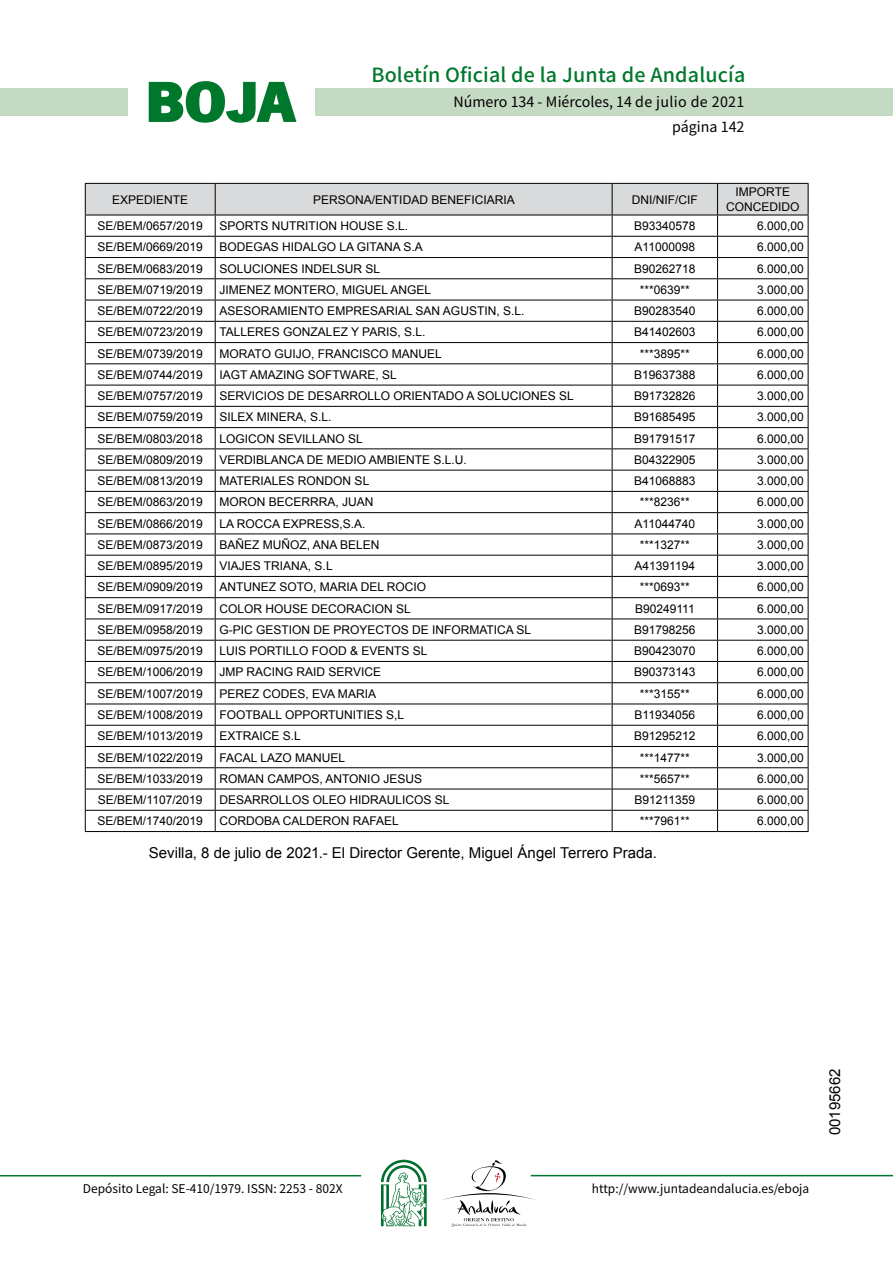
<style>
.page{position:relative;width:893px;height:1263px;background:#fff}
.page>*{position:absolute;margin:0;border:0;box-sizing:border-box;transform-origin:0 0}
.t1{font:700 57.75px "News Got T";color:#00782c;scale:1.14 1}
.t2{font:500 19.5px "Noto Sans HK";letter-spacing:.01em;color:#00782c}
.t3{font:15px "Arial";color:#000}
.t4{font:14.25px/24.5px "Noto Sans HK";color:#000;text-align:right}
.t5{font:12px/14.4px "Arial";color:#000;text-align:center}
.t6{font:12px "Noto Sans HK";color:#000}
</style>
<div class="page">
<div style="left:315px;top:88px;width:577px;height:28px;background:#c5dac3"></div>
<div style="left:0;top:88px;width:128px;height:28px;background:#c5dac3"></div>
<hr style="left:0;top:1175px;width:361px;height:2px;background:#00782c">
<hr style="left:531px;top:1175px;width:361px;height:1px;background:#00782c">
<svg style="left:148px;top:81px;width:149px;height:42px"></svg>
<svg style="left:442px;top:1160px;width:100px;height:67px"></svg>
<svg style="left:381px;top:1160px;width:45px;height:66px"></svg>
<svg style="left:85px;top:183px;width:723px;height:648px"></svg>
<hr style="left:85px;top:831px;width:130px;height:1px;background:#000">
<hr style="left:215px;top:831px;width:397px;height:1px;background:#000">
<hr style="left:612px;top:831px;width:105px;height:1px;background:#000">
<hr style="left:717px;top:831px;width:91px;height:1px;background:#000">
<h1 class="t1" style="left:145px;top:68px;width:133px">BOJA</h1>
<h2 class="t2" style="left:371px;top:64px;width:375px">Boletín Oficial de la Junta de Andalucía</h2>
<p class="t4" style="left:453px;top:90px;width:292px">Número 134 - Miércoles, 14 de julio de 2021 página 142</p>
<p class="t5" style="left:112px;top:192px;width:78px">EXPEDIENTE</p>
<p class="t5" style="left:313px;top:192px;width:203px">PERSONA/ENTIDAD BENEFICIARIA</p>
<p class="t5" style="left:631px;top:192px;width:67px">DNI/NIF/CIF</p>
<p class="t5" style="left:726px;top:185px;width:75px">IMPORTE<br>CONCEDIDO</p>
<p class="t5" style="left:97px;top:219px;width:107px">SE/BEM/0657/2019</p>
<p class="t5" style="left:219px;top:219px;width:190px">SPORTS NUTRITION HOUSE S.L.</p>
<p class="t5" style="left:634px;top:219px;width:63px">B93340578</p>
<p class="t5" style="left:757px;top:219px;width:48px">6.000,00</p>
<p class="t5" style="left:97px;top:240px;width:107px">SE/BEM/0669/2019</p>
<p class="t5" style="left:219px;top:240px;width:205px">BODEGAS HIDALGO LA GITANA S.A</p>
<p class="t5" style="left:634px;top:240px;width:62px">A11000098</p>
<p class="t5" style="left:757px;top:240px;width:48px">6.000,00</p>
<p class="t5" style="left:97px;top:261px;width:107px">SE/BEM/0683/2019</p>
<p class="t5" style="left:219px;top:261px;width:162px">SOLUCIONES INDELSUR SL</p>
<p class="t5" style="left:634px;top:261px;width:63px">B90262718</p>
<p class="t5" style="left:757px;top:261px;width:48px">6.000,00</p>
<p class="t5" style="left:97px;top:283px;width:107px">SE/BEM/0719/2019</p>
<p class="t5" style="left:219px;top:283px;width:213px">JIMENEZ MONTERO, MIGUEL ANGEL</p>
<p class="t5" style="left:639px;top:283px;width:52px">***0639**</p>
<p class="t5" style="left:757px;top:283px;width:48px">3.000,00</p>
<p class="t5" style="left:97px;top:304px;width:107px">SE/BEM/0722/2019</p>
<p class="t5" style="left:219px;top:304px;width:306px">ASESORAMIENTO EMPRESARIAL SAN AGUSTIN, S.L.</p>
<p class="t5" style="left:634px;top:304px;width:63px">B90283540</p>
<p class="t5" style="left:757px;top:304px;width:48px">6.000,00</p>
<p class="t5" style="left:97px;top:325px;width:107px">SE/BEM/0723/2019</p>
<p class="t5" style="left:219px;top:325px;width:207px">TALLERES GONZALEZ Y PARIS, S.L.</p>
<p class="t5" style="left:634px;top:325px;width:63px">B41402603</p>
<p class="t5" style="left:757px;top:325px;width:48px">6.000,00</p>
<p class="t5" style="left:97px;top:346px;width:107px">SE/BEM/0739/2019</p>
<p class="t5" style="left:219px;top:346px;width:224px">MORATO GUIJO, FRANCISCO MANUEL</p>
<p class="t5" style="left:639px;top:346px;width:52px">***3895**</p>
<p class="t5" style="left:757px;top:346px;width:48px">6.000,00</p>
<p class="t5" style="left:97px;top:368px;width:107px">SE/BEM/0744/2019</p>
<p class="t5" style="left:219px;top:368px;width:179px">IAGT AMAZING SOFTWARE, SL</p>
<p class="t5" style="left:634px;top:368px;width:63px">B19637388</p>
<p class="t5" style="left:757px;top:368px;width:48px">6.000,00</p>
<p class="t5" style="left:97px;top:389px;width:107px">SE/BEM/0757/2019</p>
<p class="t5" style="left:219px;top:389px;width:356px">SERVICIOS DE DESARROLLO ORIENTADO A SOLUCIONES SL</p>
<p class="t5" style="left:634px;top:389px;width:63px">B91732826</p>
<p class="t5" style="left:757px;top:389px;width:48px">3.000,00</p>
<p class="t5" style="left:97px;top:410px;width:107px">SE/BEM/0759/2019</p>
<p class="t5" style="left:219px;top:410px;width:114px">SILEX MINERA, S.L.</p>
<p class="t5" style="left:634px;top:410px;width:63px">B91685495</p>
<p class="t5" style="left:757px;top:410px;width:48px">3.000,00</p>
<p class="t5" style="left:97px;top:431px;width:107px">SE/BEM/0803/2018</p>
<p class="t5" style="left:219px;top:431px;width:145px">LOGICON SEVILLANO SL</p>
<p class="t5" style="left:634px;top:431px;width:63px">B91791517</p>
<p class="t5" style="left:757px;top:431px;width:48px">6.000,00</p>
<p class="t5" style="left:97px;top:453px;width:107px">SE/BEM/0809/2019</p>
<p class="t5" style="left:219px;top:453px;width:249px">VERDIBLANCA DE MEDIO AMBIENTE S.L.U.</p>
<p class="t5" style="left:634px;top:453px;width:63px">B04322905</p>
<p class="t5" style="left:757px;top:453px;width:48px">3.000,00</p>
<p class="t5" style="left:97px;top:474px;width:107px">SE/BEM/0813/2019</p>
<p class="t5" style="left:219px;top:474px;width:151px">MATERIALES RONDON SL</p>
<p class="t5" style="left:634px;top:474px;width:63px">B41068883</p>
<p class="t5" style="left:757px;top:474px;width:48px">3.000,00</p>
<p class="t5" style="left:97px;top:495px;width:107px">SE/BEM/0863/2019</p>
<p class="t5" style="left:219px;top:495px;width:156px">MORON BECERRRA, JUAN</p>
<p class="t5" style="left:639px;top:495px;width:52px">***8236**</p>
<p class="t5" style="left:757px;top:495px;width:48px">6.000,00</p>
<p class="t5" style="left:97px;top:516px;width:107px">SE/BEM/0866/2019</p>
<p class="t5" style="left:219px;top:516px;width:148px">LA ROCCA EXPRESS,S.A.</p>
<p class="t5" style="left:634px;top:516px;width:62px">A11044740</p>
<p class="t5" style="left:757px;top:516px;width:48px">3.000,00</p>
<p class="t5" style="left:97px;top:538px;width:107px">SE/BEM/0873/2019</p>
<p class="t5" style="left:219px;top:538px;width:162px">BAÑEZ MUÑOZ, ANA BELEN</p>
<p class="t5" style="left:639px;top:538px;width:52px">***1327**</p>
<p class="t5" style="left:757px;top:538px;width:48px">3.000,00</p>
<p class="t5" style="left:97px;top:559px;width:107px">SE/BEM/0895/2019</p>
<p class="t5" style="left:219px;top:559px;width:115px">VIAJES TRIANA, S.L</p>
<p class="t5" style="left:634px;top:559px;width:62px">A41391194</p>
<p class="t5" style="left:757px;top:559px;width:48px">3.000,00</p>
<p class="t5" style="left:97px;top:580px;width:107px">SE/BEM/0909/2019</p>
<p class="t5" style="left:219px;top:580px;width:208px">ANTUNEZ SOTO, MARIA DEL ROCIO</p>
<p class="t5" style="left:639px;top:580px;width:52px">***0693**</p>
<p class="t5" style="left:757px;top:580px;width:48px">6.000,00</p>
<p class="t5" style="left:97px;top:601px;width:107px">SE/BEM/0917/2019</p>
<p class="t5" style="left:219px;top:601px;width:193px">COLOR HOUSE DECORACION SL</p>
<p class="t5" style="left:635px;top:601px;width:61px">B90249111</p>
<p class="t5" style="left:757px;top:601px;width:48px">6.000,00</p>
<p class="t5" style="left:97px;top:623px;width:107px">SE/BEM/0958/2019</p>
<p class="t5" style="left:219px;top:623px;width:313px">G-PIC GESTION DE PROYECTOS DE INFORMATICA SL</p>
<p class="t5" style="left:634px;top:623px;width:63px">B91798256</p>
<p class="t5" style="left:757px;top:623px;width:48px">3.000,00</p>
<p class="t5" style="left:97px;top:644px;width:107px">SE/BEM/0975/2019</p>
<p class="t5" style="left:219px;top:644px;width:209px">LUIS PORTILLO FOOD &amp; EVENTS SL</p>
<p class="t5" style="left:634px;top:644px;width:63px">B90423070</p>
<p class="t5" style="left:757px;top:644px;width:48px">6.000,00</p>
<p class="t5" style="left:97px;top:665px;width:107px">SE/BEM/1006/2019</p>
<p class="t5" style="left:219px;top:665px;width:163px">JMP RACING RAID SERVICE</p>
<p class="t5" style="left:634px;top:665px;width:63px">B90373143</p>
<p class="t5" style="left:757px;top:665px;width:48px">6.000,00</p>
<p class="t5" style="left:97px;top:686px;width:107px">SE/BEM/1007/2019</p>
<p class="t5" style="left:219px;top:686px;width:158px">PEREZ CODES, EVA MARIA</p>
<p class="t5" style="left:639px;top:686px;width:52px">***3155**</p>
<p class="t5" style="left:757px;top:686px;width:48px">6.000,00</p>
<p class="t5" style="left:97px;top:708px;width:107px">SE/BEM/1008/2019</p>
<p class="t5" style="left:219px;top:708px;width:186px">FOOTBALL OPPORTUNITIES S,L</p>
<p class="t5" style="left:634px;top:708px;width:62px">B11934056</p>
<p class="t5" style="left:757px;top:708px;width:48px">6.000,00</p>
<p class="t5" style="left:97px;top:729px;width:107px">SE/BEM/1013/2019</p>
<p class="t5" style="left:219px;top:729px;width:83px">EXTRAICE S.L</p>
<p class="t5" style="left:634px;top:729px;width:63px">B91295212</p>
<p class="t5" style="left:757px;top:729px;width:48px">6.000,00</p>
<p class="t5" style="left:97px;top:750px;width:107px">SE/BEM/1022/2019</p>
<p class="t5" style="left:219px;top:750px;width:127px">FACAL LAZO MANUEL</p>
<p class="t5" style="left:639px;top:750px;width:52px">***1477**</p>
<p class="t5" style="left:757px;top:750px;width:48px">3.000,00</p>
<p class="t5" style="left:97px;top:771px;width:107px">SE/BEM/1033/2019</p>
<p class="t5" style="left:219px;top:771px;width:204px">ROMAN CAMPOS, ANTONIO JESUS</p>
<p class="t5" style="left:639px;top:771px;width:52px">***5657**</p>
<p class="t5" style="left:757px;top:771px;width:48px">6.000,00</p>
<p class="t5" style="left:98px;top:793px;width:106px">SE/BEM/1107/2019</p>
<p class="t5" style="left:219px;top:793px;width:232px">DESARROLLOS OLEO HIDRAULICOS SL</p>
<p class="t5" style="left:634px;top:793px;width:62px">B91211359</p>
<p class="t5" style="left:757px;top:793px;width:48px">6.000,00</p>
<p class="t5" style="left:97px;top:814px;width:107px">SE/BEM/1740/2019</p>
<p class="t5" style="left:219px;top:814px;width:181px">CORDOBA CALDERON RAFAEL</p>
<p class="t5" style="left:639px;top:814px;width:52px">***7961**</p>
<p class="t5" style="left:757px;top:814px;width:48px">6.000,00</p>
<p class="t3" style="left:149px;top:843px;width:509px">Sevilla, 8 de julio de 2021.- El Director Gerente, Miguel Ángel Terrero Prada.</p>
<p class="t6" style="left:83px;top:1181px;width:261px">Depósito Legal: SE-410/1979. ISSN: 2253 - 802X</p>
<p class="t6" style="left:592px;top:1181px;width:219px">http://www.juntadeandalucia.es/eboja</p>
<p class="t3" style="left:825px;top:1135px;width:68px;rotate:-90deg">00195662</p>
</div>
